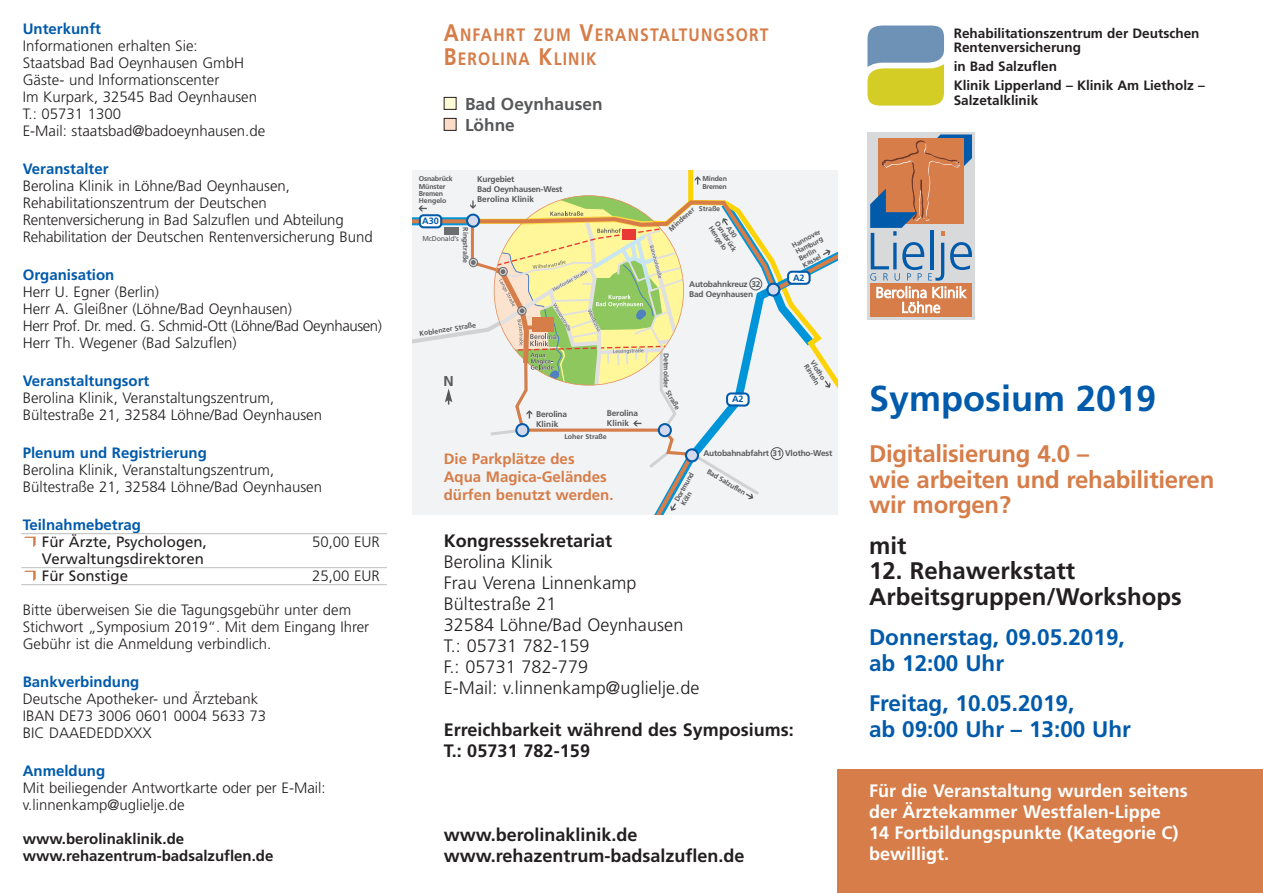
<style>
.page{position:relative;width:1263px;height:893px;background:#fff}
.page>*{position:absolute;margin:0;border:0;box-sizing:border-box;transform-origin:0 0}
.t1{font:700 36px "Frutiger";color:#015aaa}
.t2{font:700 24px/25.5px "Frutiger";letter-spacing:-.01em;color:#d67d49}
.t3{font:700 24px/25.5px "Frutiger";color:#231f20}
.t4{font:700 22.5px/25.5px "Frutiger";color:#015aaa}
.t5{font:300 18px/21px "Frutiger";letter-spacing:.005em;color:#231f20}
.t6{font:700 18px/21px "Frutiger";color:#231f20}
.t7{font:700 18px/21px "Frutiger";color:#fff}
.t8{font:700 18px/24px "Frutiger";letter-spacing:.075em;color:#d67d49;scale:.87 1}
.t9{font:700 17.25px/21px "Frutiger";color:#57585a}
.t10{font:300 15px/17px "Frutiger";color:#231f20}
.t11{font:700 15px "Frutiger";color:#015aaa}
.t12{font:700 15px/18px "Frutiger";color:#d67d49}
.t13{font:15px/17px "Frutiger";color:#231f20}
.t14{font:700 15px/17px "Frutiger";color:#231f20}
.t15{font:700 14.25px "Frutiger";color:#57585a}
.t16{font:700 13.5px/14.9px "Frutiger";color:#231f20}
.t17{font:700 9.15px "Frutiger";color:#015aaa}
.t18{font:700 8.25px/9.9px "Frutiger";letter-spacing:-.02em;color:#57585a}
.t19{font:700 7.05px/7.5px "Frutiger";color:#57585a}
.t20{font:700 7.05px/7.5px "Frutiger";letter-spacing:-.02em;color:#57585a}
.t21{font:7.05px "Frutiger";letter-spacing:-.02em;color:#57585a}
.s1{font-size:24px}
</style>
<div class="page">
<div style="left:838px;top:770px;width:425px;height:123px;background:#d67d49"></div>
<div style="left:444px;top:119px;width:12px;height:11px;background:#fddcc5"></div>
<div style="left:444px;top:118px;width:12px;height:13px;border:1px solid #231f20"></div>
<div style="left:444px;top:98px;width:12px;height:11px;background:#fffbd6"></div>
<div style="left:444px;top:97px;width:12px;height:13px;border:1px solid #231f20"></div>
<div style="left:867px;top:132px;width:108px;height:187px;background:#d8d9db"></div>
<div style="left:870px;top:284px;width:102px;height:33px;background:#d67d49"></div>
<svg style="left:870px;top:134px;width:102px;height:179px"></svg>
<div style="left:412px;top:170px;width:426px;height:344px;background:#f2f3f4"></div>
<div style="left:688px;top:170px;width:5px;height:32px;background:#fed304"></div>
<svg style="left:695px;top:176px;width:5px;height:9px"></svg>
<svg style="left:412px;top:193px;width:426px;height:321px"></svg>
<svg style="left:24px;top:537px;width:12px;height:10px"></svg>
<svg style="left:24px;top:571px;width:12px;height:10px"></svg>
<hr style="left:21px;top:567px;width:366px;height:1px;background:#bcbdc0">
<hr style="left:21px;top:584px;width:366px;height:1px;background:#bcbdc0">
<hr style="left:21px;top:533px;width:366px;height:1px;background:#bcbdc0">
<svg style="left:867px;top:26px;width:77px;height:80px;background:#abb87c"></svg>
<p class="t11" style="left:23px;top:23px;width:80px">Unterkunft</p>
<p class="t10" style="left:23px;top:38px;width:244px">Informationen erhalten Sie:<br>Staatsbad Bad Oeynhausen GmbH<br>Gäste- und Informationscenter<br>Im Kurpark, 32545 Bad Oeynhausen<br>T.: 05731 1300<br>E-Mail: staatsbad@badoeynhausen.de</p>
<p class="t11" style="left:23px;top:163px;width:87px">Veranstalter</p>
<p class="t10" style="left:23px;top:179px;width:351px">Berolina Klinik in Löhne/Bad Oeynhausen, Rehabilitationszentrum der Deutschen Rentenversicherung in Bad Salzuflen und Abteilung Rehabilitation der Deutschen Rentenversicherung Bund</p>
<p class="t11" style="left:23px;top:269px;width:93px">Organisation</p>
<p class="t10" style="left:23px;top:285px;width:361px">Herr U. Egner (Berlin)<br>Herr A. Gleißner (Löhne/Bad Oeynhausen)<br>Herr Prof. Dr. med. G. Schmid-Ott (Löhne/Bad Oeynhausen)<br>Herr Th. Wegener (Bad Salzuflen)</p>
<p class="t11" style="left:23px;top:375px;width:128px">Veranstaltungsort</p>
<p class="t10" style="left:23px;top:391px;width:301px">Berolina Klinik, Veranstaltungszentrum,<br>Bültestraße 21, 32584 Löhne/Bad Oeynhausen</p>
<p class="t11" style="left:23px;top:447px;width:186px">Plenum und Registrierung</p>
<p class="t10" style="left:23px;top:463px;width:301px">Berolina Klinik, Veranstaltungszentrum,<br>Bültestraße 21, 32584 Löhne/Bad Oeynhausen</p>
<p class="t11" style="left:23px;top:519px;width:120px">Teilnahmebetrag</p>
<p class="t13" style="left:42px;top:535px;width:167px">Für Ärzte, Psychologen,</p>
<p class="t10" style="left:312px;top:535px;width:69px">50,00 EUR</p>
<p class="t13" style="left:42px;top:552px;width:163px">Verwaltungsdirektoren<br>Für Sonstige</p>
<p class="t10" style="left:312px;top:569px;width:69px">25,00 EUR</p>
<p class="t10" style="left:23px;top:603px;width:348px">Bitte überweisen Sie die Tagungsgebühr unter dem<br>Stichwort „Symposium 2019“. Mit dem Eingang Ihrer<br>Gebühr ist die Anmeldung verbindlich.</p>
<p class="t11" style="left:23px;top:676px;width:118px">Bankverbindung</p>
<p class="t10" style="left:23px;top:692px;width:245px">Deutsche Apotheker- und Ärztebank<br>IBAN DE73 3006 0601 0004 5633 73<br>BIC DAAEDEDDXXX</p>
<p class="t11" style="left:23px;top:765px;width:84px">Anmeldung</p>
<p class="t10" style="left:23px;top:781px;width:304px">Mit beiliegender Antwortkarte oder per E-Mail: v.linnenkamp@uglielje.de</p>
<p class="t14" style="left:23px;top:832px;width:252px">www.berolinaklinik.de www.rehazentrum-badsalzuflen.de</p>
<p class="t8" style="left:444px;top:24px;width:375px"><span class="s1">A</span>NFAHRT ZUM <span class="s1">V</span>ERANSTALTUNGSORT<br><span class="s1">B</span>EROLINA <span class="s1">K</span>LINIK</p>
<p class="t9" style="left:465px;top:95px;width:139px">Bad Oeynhausen<br>Löhne</p>
<p class="t20" style="left:419px;top:175px;width:35px">Osnabrück<br>Münster<br>Bremen<br>Hengelo</p>
<p class="t21" style="left:422px;top:236px;width:38px">McDonald’s</p>
<p class="t17" style="left:422px;top:217px;width:18px">A30</p>
<p class="t19" style="left:469px;top:227px;width:37px;rotate:90deg">Ringstraße</p>
<p class="t18" style="left:477px;top:175px;width:87px">Kurgebiet<br>Bad Oeynhausen-West<br>Berolina Klinik</p>
<p class="t19" style="left:419px;top:330px;width:59px;rotate:-9deg">Koblenzer Straße</p>
<p class="t15" style="left:443px;top:376px;width:12px">N</p>
<p class="t18" style="left:536px;top:409px;width:33px">Berolina<br>Klinik</p>
<p class="t18" style="left:607px;top:408px;width:33px">Berolina<br>Klinik</p>
<p class="t19" style="left:564px;top:433px;width:44px">Loher Straße</p>
<p class="t20" style="left:702px;top:175px;width:26px">Minden<br>Bremen</p>
<p class="t19" style="left:699px;top:205px;width:23px;rotate:2deg">Straße</p>
<p class="t19" style="left:668px;top:228px;width:33px;rotate:-42deg">Mindener</p>
<p class="t19" style="left:726px;top:216px;width:35px;text-indent:10px;rotate:57deg">A30<br>Osnabrück<br>Hengelo</p>
<p class="t18" style="left:689px;top:280px;width:73px">Autobahnkreuz 32<br>Bad Oeynhausen</p>
<p class="t19" style="left:670px;top:353px;width:37px;rotate:90deg">Detmolder</p>
<p class="t19" style="left:670px;top:389px;width:23px;rotate:60deg">Straße</p>
<p class="t17" style="left:732px;top:396px;width:13px">A2</p>
<p class="t19" style="left:791px;top:243px;width:33px;rotate:-28deg">Hannover<br>Hamburg<br>Berlin<br>Kassel</p>
<p class="t17" style="left:793px;top:274px;width:13px">A2</p>
<p class="t19" style="left:815px;top:359px;width:24px;rotate:58deg">Vlotho<br>Rinteln</p>
<p class="t12" style="left:444px;top:450px;width:171px">Die Parkplätze des<br>Aqua Magica-Geländes dürfen benutzt werden.</p>
<p class="t19" style="left:673px;top:500px;width:34px;rotate:-61deg">Dortmund<br>Köln</p>
<p class="t18" style="left:703px;top:449px;width:131px">Autobahnabfahrt 31 Vlotho-West</p>
<p class="t19" style="left:709px;top:468px;width:45px;rotate:30deg">Bad Salzuflen</p>
<p class="t6" style="left:444px;top:531px;width:170px">Kongresssekretariat</p>
<p class="t5" style="left:444px;top:552px;width:257px">Berolina Klinik<br>Frau Verena Linnenkamp<br>Bültestraße 21<br>32584 Löhne/Bad Oeynhausen<br>T.: 05731 782-159<br>F.: 05731 782-779<br>E-Mail: v.linnenkamp@uglielje.de</p>
<p class="t6" style="left:444px;top:720px;width:351px">Erreichbarkeit während des Symposiums:<br>T.: 05731 782-159</p>
<p class="t6" style="left:444px;top:825px;width:302px">www.berolinaklinik.de www.rehazentrum-badsalzuflen.de</p>
<p class="t16" style="left:954px;top:26px;width:247px">Rehabilitationszentrum der Deutschen<br>Rentenversicherung</p>
<p class="t16" style="left:954px;top:58px;width:253px;line-height:18.8px">in Bad Salzuflen<br>Klinik Lipperland – Klinik Am Lietholz –</p>
<p class="t16" style="left:954px;top:94px;width:86px">Salzetalklinik</p>
<h1 class="t1" style="left:869px;top:384px;width:289px">Symposium 2019</h1>
<h2 class="t2" style="left:869px;top:443px;width:347px">Digitalisierung 4.0 –<br>wie arbeiten und rehabilitieren wir morgen?</h2>
<h2 class="t3" style="left:869px;top:534px;width:39px">mit</h2>
<h2 class="t3" style="left:869px;top:560px;width:314px">12. Rehawerkstatt<br>Arbeitsgruppen/Workshops</h2>
<h3 class="t4" style="left:869px;top:626px;width:257px">Donnerstag, 09.05.2019, ab 12:00 Uhr</h3>
<h3 class="t4" style="left:869px;top:692px;width:263px">Freitag, 10.05.2019,<br>ab 09:00 Uhr – 13:00 Uhr</h3>
<p class="t7" style="left:869px;top:781px;width:320px">Für die Veranstaltung wurden seitens der Ärztekammer Westfalen-Lippe<br>14 Fortbildungspunkte (Kategorie C) bewilligt.</p>
</div>
